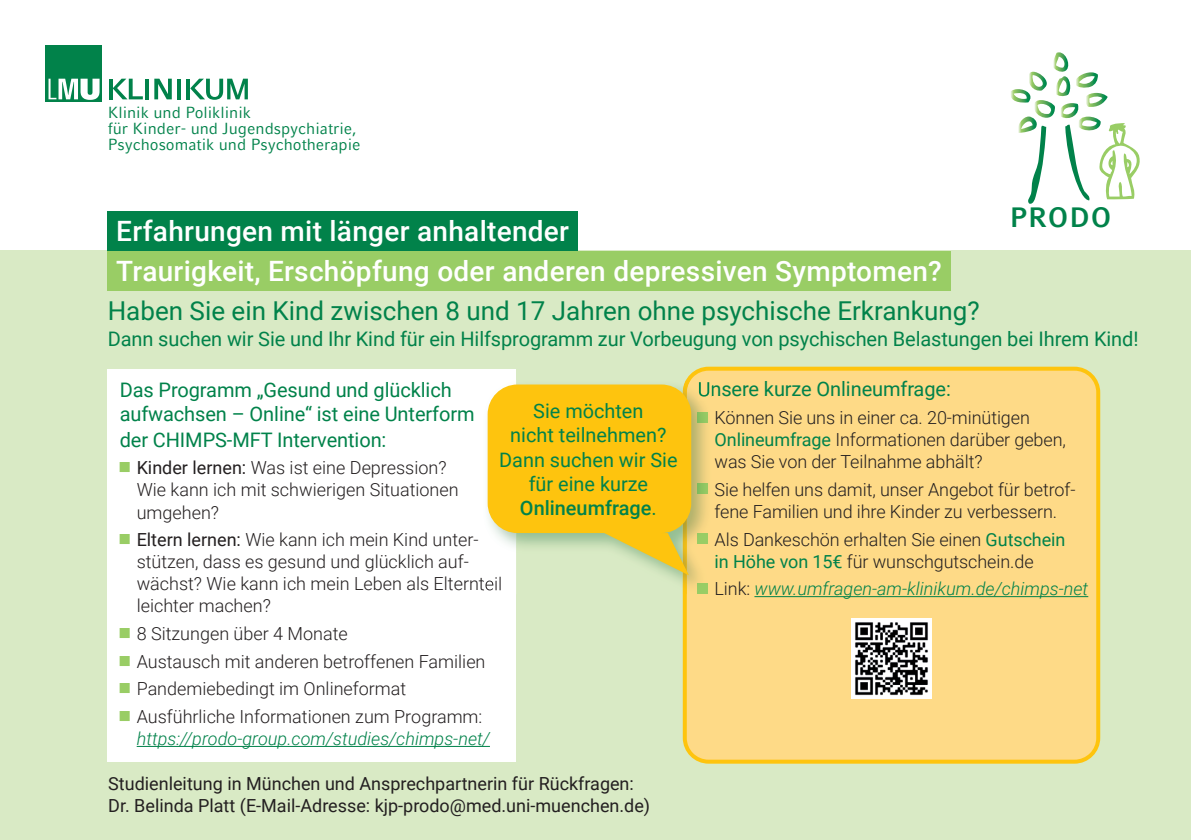
<style>
.page{position:relative;width:1191px;height:840px;background:#fff}
.page>*{position:absolute;margin:0;border:0;box-sizing:border-box;transform-origin:0 0}
.t1{font:500 28px/40px "Roboto";letter-spacing:.01em;color:#fff}
.t2{font:700 27.8px "LMU Compatil Fact";letter-spacing:.035em;color:#01824a}
.t3{font:26px "Roboto";color:#01824a}
.t4{font:20px/24px "Roboto";letter-spacing:-.005em;color:#01824a}
.t5{font:19.8px/24.2px "Roboto";color:#01824a;text-align:center}
.t6{font:300 18px/22px "Roboto";color:#231f20}
.t7{font:18px/22px "Roboto";color:#231f20}
.t8{font:italic 300 18px "Roboto";color:#01824a}
.t9{font:16px/16px "LMU Compatil Fact";color:#01824a}
.s1{font-weight:400}
.s2{font-weight:500}
.s3{font-weight:400;color:#01824a}
.s4{font-style:normal;color:#231f20}
</style>
<div class="page">
<div style="left:0;top:250px;width:1191px;height:589px;background:#d9eac5"></div>
<div style="left:107px;top:211px;width:471px;height:39px;background:#01824a"></div>
<div style="left:107px;top:251px;width:843px;height:39px;background:#99cd65"></div>
<hr style="left:186px;top:79px;width:4px;height:20px;background:#01824a">
<svg style="left:190px;top:79px;width:58px;height:21px"></svg>
<hr style="left:177px;top:79px;width:4px;height:20px;background:#01824a">
<svg style="left:154px;top:79px;width:18px;height:20px"></svg>
<hr style="left:145px;top:79px;width:4px;height:20px;background:#01824a">
<hr style="left:109px;top:79px;width:4px;height:20px;background:#01824a">
<svg style="left:113px;top:79px;width:30px;height:20px"></svg>
<div style="left:45px;top:45px;width:57px;height:57px;background:#01824a"></div>
<svg style="left:49px;top:79px;width:51px;height:21px"></svg>
<div style="left:683px;top:366px;width:417px;height:397px;background:#feda87"></div>
<img style="left:851px;top:618px;width:80px;height:80px">
<div style="left:108px;top:368px;width:408px;height:393px;background:#fff"></div>
<svg style="left:1011px;top:52px;width:128px;height:152px"></svg>
<hr style="left:137px;top:745px;width:353px;height:1px;background:#01824a">
<hr style="left:754px;top:596px;width:334px;height:1px;background:#01824a">
<img style="left:483px;top:380px;width:229px;height:214px">
<img style="left:683px;top:380px;width:7px;height:214px">
<img style="left:483px;top:576px;width:19px;height:14px">
<img style="left:699px;top:381px;width:13px;height:19px">
<svg style="left:487px;top:384px;width:204px;height:191px;background:#f5ca34"></svg>
<svg style="left:697px;top:412px;width:10px;height:10px"></svg>
<svg style="left:697px;top:483px;width:10px;height:10px"></svg>
<svg style="left:697px;top:533px;width:10px;height:10px"></svg>
<svg style="left:697px;top:583px;width:10px;height:10px"></svg>
<p class="t9" style="left:108px;top:104px;width:254px">Klinik und Poliklinik<br>für Kinder- und Jugendspychiatrie,<br>Psychosomatik und Psychotherapie</p>
<h1 class="t1" style="left:116px;top:210px;width:827px">Erfahrungen mit länger anhaltender<br>Traurigkeit, Erschöpfung oder anderen depressiven Symptomen?</h1>
<h2 class="t2" style="left:1009px;top:200px;width:103px">PRODO</h2>
<h3 class="t3" style="left:108px;top:292px;width:873px">Haben Sie ein Kind zwischen 8 und 17 Jahren ohne psychische Erkrankung?</h3>
<p class="t4" style="left:108px;top:326px;width:1032px">Dann suchen wir Sie und Ihr Kind für ein Hilfsprogramm zur Vorbeugung von psychischen Belastungen bei Ihrem Kind!</p>
<p class="t4" style="left:120px;top:376px;width:356px">Das Programm „Gesund und glücklich aufwachsen – Online“ ist eine Unterform</p>
<p class="t4" style="left:120px;top:426px;width:268px">der CHIMPS-MFT Intervention:</p>
<p class="t6" style="left:137px;top:456px;width:323px"><span class="s1">Kinder lernen:</span> Was ist eine Depression?<br>Wie kann ich mit schwierigen Situationen umgehen?</p>
<p class="t6" style="left:137px;top:528px;width:367px"><span class="s1">Eltern lernen:</span> Wie kann ich mein Kind unter&shy;stützen, dass es gesund und glücklich auf&shy;wächst? Wie kann ich mein Leben als Elternteil leichter machen?</p>
<p class="t6" style="left:137px;top:618px;width:350px;line-height:27.6px">8 Sitzungen über 4 Monate<br>Austausch mit anderen betroffenen Familien Pandemiebedingt im Onlineformat Ausführliche Informationen zum Programm:</p>
<p class="t8" style="left:137px;top:725px;width:355px">https://prodo-group.com/studies/chimps-net/</p>
<p class="t5" style="left:499px;top:398px;width:180px">Sie möchten<br>nicht teilnehmen?<br>Dann suchen wir Sie für eine kurze<br><span class="s2">Onlineumfrage</span>.</p>
<p class="t7" style="left:108px;top:771px;width:543px">Studienleitung in München und Ansprechpartnerin für Rückfragen:<br>Dr. Belinda Platt (E-Mail-Adresse: kjp-prodo@med.uni-muenchen.de)</p>
<p class="t4" style="left:697px;top:376px;width:255px">Unsere kurze Onlineumfrage:</p>
<p class="t6" style="left:714px;top:406px;width:353px">Können Sie uns in einer ca. 20-minütigen<br><span class="s3">Onlineumfrage</span> Informationen darüber geben, was Sie von der Teilnahme abhält?</p>
<p class="t6" style="left:714px;top:477px;width:362px">Sie helfen uns damit, unser Angebot für betrof&shy;fene Familien und ihre Kinder zu verbessern.</p>
<p class="t6" style="left:714px;top:527px;width:352px">Als Dankeschön erhalten Sie einen <span class="s3">Gutschein in Höhe von 15€</span> für wunschgutschein.de</p>
<p class="t8" style="left:714px;top:576px;width:375px"><span class="s4">Link:</span> www.umfragen-am-klinikum.de/chimps-net</p>
</div>
